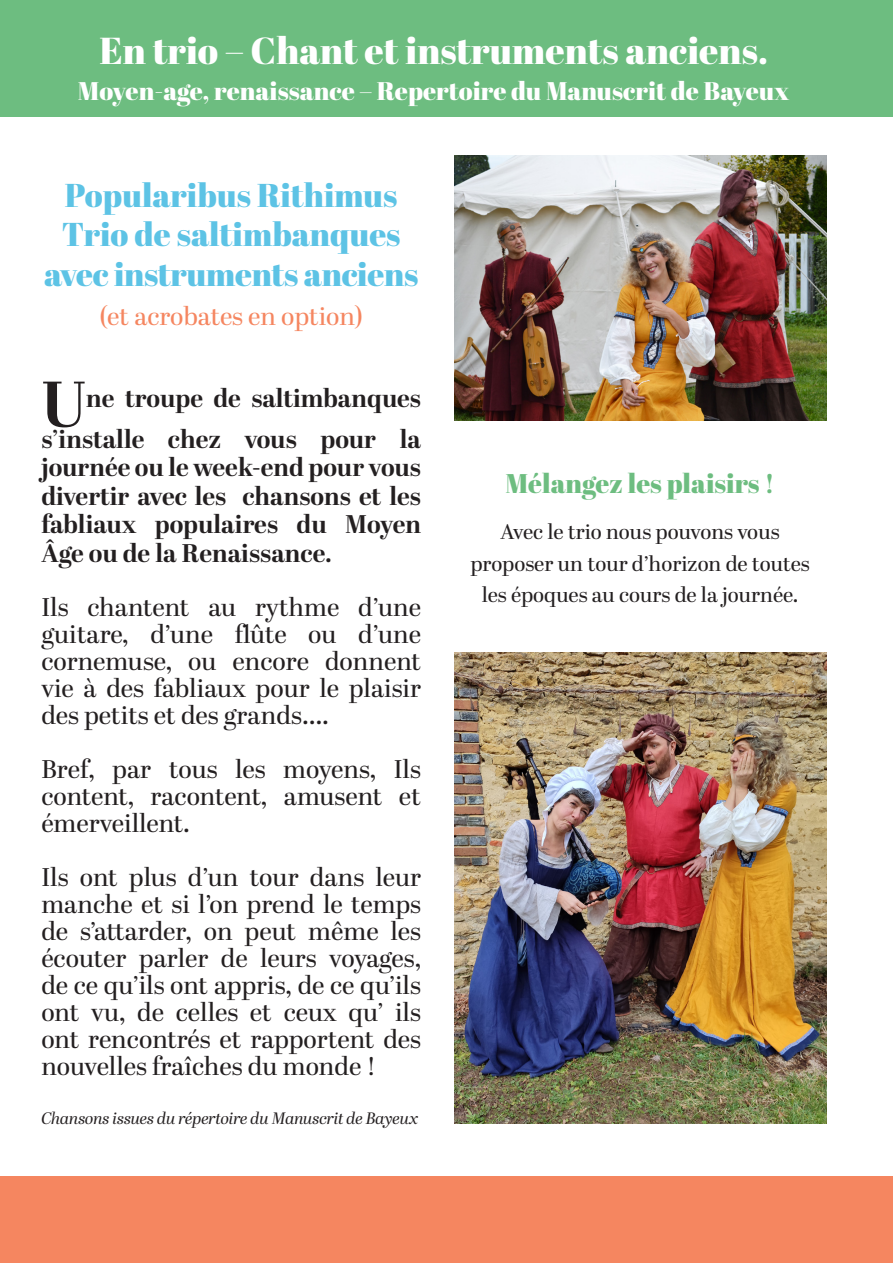
<style>
.page{position:relative;width:893px;height:1263px;background:#fff}
.page>*{position:absolute;margin:0;border:0;box-sizing:border-box;transform-origin:0 0}
.t1{font:700 64.5px "Abril Display";color:#231f20}
.t2{font:37.5px "Abril Fatface";color:#fff}
.t3{font:33px/39.6px "Abril Fatface";color:#5dc3e5;text-align:center}
.t4{font:27px "Abril Fatface";color:#6dbd80}
.t5{font:25.5px/27px "Abril Display";color:#231f20;text-align:justify}
.t6{font:700 25.5px/28.5px "Abril Display";color:#231f20;text-align:right}
.t7{font:25.5px "Abril Fatface";color:#fff}
.t8{font:25.5px "Abril Display";letter-spacing:-.005em;color:#f58660}
.t9{font:21px/31.5px "Abril Display";color:#231f20;text-align:center}
.t10{font:italic 16.5px "Abril Display";letter-spacing:-.01em;color:#231f20}
</style>
<div class="page">
<div style="left:0;top:1176px;width:893px;height:87px;background:#f58660"></div>
<div style="left:0;top:0;width:893px;height:117px;background:#6dbd80"></div>
<img style="left:454px;top:155px;width:372px;height:266px">
<img style="left:454px;top:652px;width:372px;height:472px">
<p class="t2" style="left:100px;top:24px;width:670px">En trio – Chant et instruments anciens.</p>
<p class="t7" style="left:78px;top:73px;width:713px">Moyen-age, renaissance – Repertoire du Manuscrit de Bayeux</p>
<p class="t3" style="left:65px;top:174px;width:334px">Popularibus Rithimus</p>
<p class="t3" style="left:44px;top:214px;width:376px">Trio de saltimbanques avec instruments anciens</p>
<p class="t8" style="left:99px;top:299px;width:265px">(et acrobates en option)</p>
<p class="t1" style="left:41px;top:360px;width:46px">U</p>
<p class="t6" style="left:41px;top:380px;width:381px;line-height:40.5px">ne troupe de saltimbanques s’installe chez vous pour la</p>
<p class="t6" style="left:41px;top:455px;width:381px;text-align:justify">journée ou le week-end pour vous divertir avec les chansons et les fabliaux populaires du Moyen Âge ou de la Renaissance.</p>
<p class="t5" style="left:41px;top:595px;width:381px">Ils chantent au rythme d’une guitare, d’une flûte ou d’une cornemuse, ou encore donnent vie à des fabliaux pour le plaisir des petits et des grands….</p>
<p class="t5" style="left:41px;top:757px;width:381px">Bref, par tous les moyens, Ils content, racontent, amusent et émerveillent.</p>
<p class="t5" style="left:41px;top:865px;width:381px">Ils ont plus d’un tour dans leur manche et si l’on prend le temps de s’attarder, on peut même les écouter parler de leurs voyages, de ce qu’ils ont appris, de ce qu’ils ont vu, de celles et ceux qu’ ils ont rencontrés et rapportent des nouvelles fraîches du monde !</p>
<p class="t10" style="left:41px;top:1107px;width:378px">Chansons issues du répertoire du Manuscrit de Bayeux</p>
<p class="t4" style="left:505px;top:464px;width:271px">Mélangez les plaisirs !</p>
<p class="t9" style="left:470px;top:517px;width:341px">Avec le trio nous pouvons vous proposer un tour d’horizon de toutes les époques au cours de la journée.</p>
</div>
